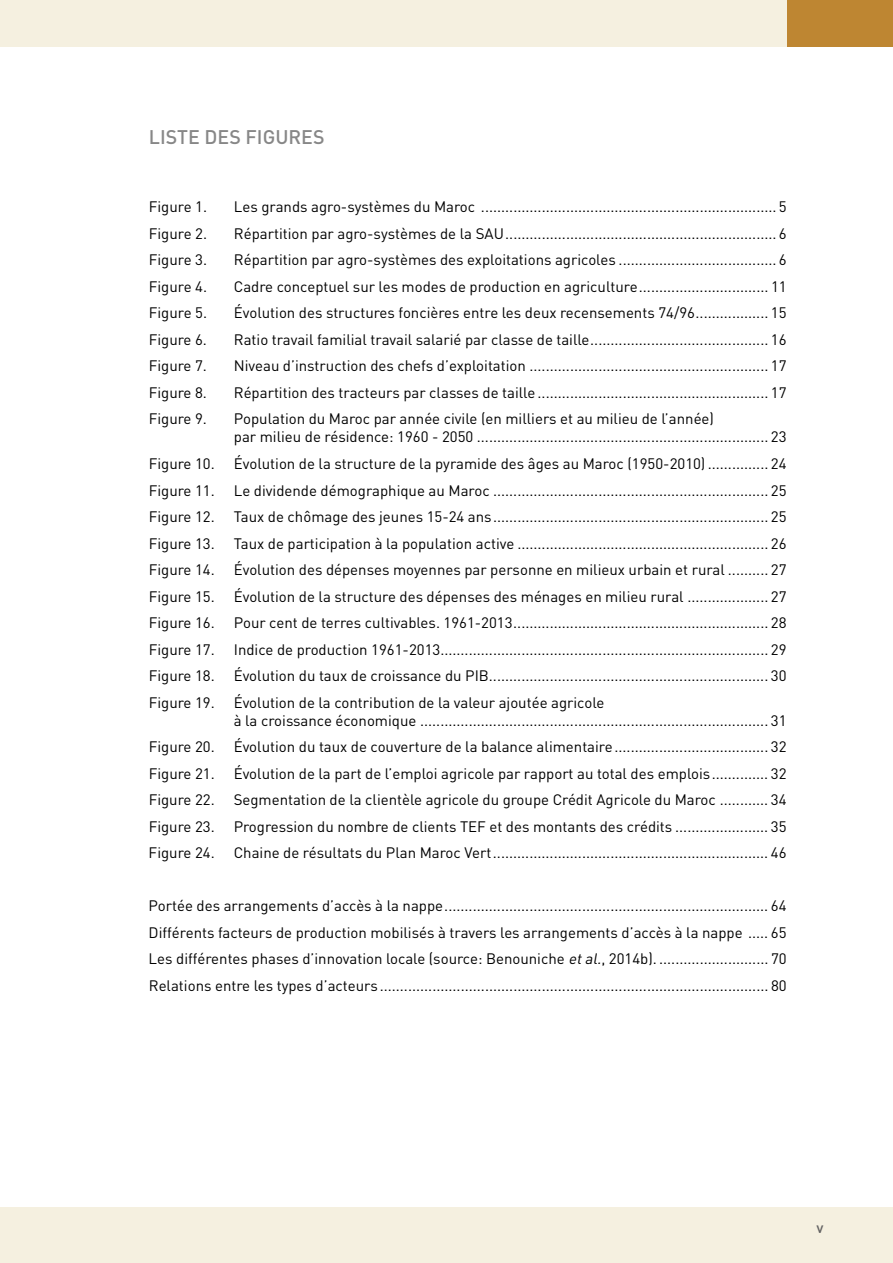
<style>
.page{position:relative;width:893px;height:1263px;background:#fff}
.page>*{position:absolute;margin:0;border:0;box-sizing:border-box;transform-origin:0 0}
.t1{font:500 19.5px "DIN";color:#878787}
.t2{font:15px/26.5px "DIN";color:#000}
.t3{font:500 15px "DIN";color:#646363}
.s1{font-style:italic}
</style>
<div class="page">
<div style="left:787px;top:0;width:106px;height:47px;background:#be8632"></div>
<div style="left:0;top:0;width:787px;height:47px;background:#f5f0e0"></div>
<div style="left:0;top:1208px;width:893px;height:55px;background:#f5f0e0"></div>
<h1 class="t1" style="left:149px;top:124px;width:177px">LISTE DES FIGURES</h1>
<p class="t2" style="left:149px;top:193px;width:60px">Figure 1.</p>
<p class="t2" style="left:234px;top:193px;width:554px">Les grands agro-systèmes du Maroc ......................................................................... 5</p>
<p class="t2" style="left:149px;top:220px;width:60px">Figure 2.</p>
<p class="t2" style="left:234px;top:220px;width:554px">Répartition par agro-systèmes de la SAU................................................................... 6</p>
<p class="t2" style="left:149px;top:246px;width:60px">Figure 3.</p>
<p class="t2" style="left:234px;top:246px;width:554px">Répartition par agro-systèmes des exploitations agricoles ....................................... 6</p>
<p class="t2" style="left:149px;top:273px;width:60px">Figure 4.</p>
<p class="t2" style="left:234px;top:273px;width:554px">Cadre conceptuel sur les modes de production en agriculture................................ 11</p>
<p class="t2" style="left:149px;top:299px;width:60px">Figure 5.</p>
<p class="t2" style="left:234px;top:299px;width:554px">Évolution des structures foncières entre les deux recensements 74/96.................. 15</p>
<p class="t2" style="left:149px;top:326px;width:60px">Figure 6.</p>
<p class="t2" style="left:234px;top:326px;width:554px">Ratio travail familial travail salarié par classe de taille............................................ 16</p>
<p class="t2" style="left:149px;top:352px;width:60px">Figure 7.</p>
<p class="t2" style="left:234px;top:352px;width:554px">Niveau d’instruction des chefs d’exploitation ........................................................... 17</p>
<p class="t2" style="left:149px;top:379px;width:60px">Figure 8.</p>
<p class="t2" style="left:234px;top:379px;width:554px">Répartition des tracteurs par classes de taille ......................................................... 17</p>
<p class="t2" style="left:149px;top:405px;width:60px">Figure 9.</p>
<p class="t2" style="left:234px;top:410px;width:554px;line-height:18px">Population du Maroc par année civile (en milliers et au milieu de l’année)<br>par milieu de résidence: 1960 - 2050 ........................................................................ 23</p>
<p class="t2" style="left:149px;top:450px;width:68px">Figure 10.</p>
<p class="t2" style="left:234px;top:450px;width:554px">Évolution de la structure de la pyramide des âges au Maroc (1950-2010) ............... 24</p>
<p class="t2" style="left:149px;top:476px;width:68px">Figure 11.</p>
<p class="t2" style="left:234px;top:476px;width:554px">Le dividende démographique au Maroc .................................................................... 25</p>
<p class="t2" style="left:149px;top:503px;width:68px">Figure 12.</p>
<p class="t2" style="left:234px;top:503px;width:554px">Taux de chômage des jeunes 15-24 ans.................................................................... 25</p>
<p class="t2" style="left:149px;top:529px;width:68px">Figure 13.</p>
<p class="t2" style="left:234px;top:529px;width:554px">Taux de participation à la population active .............................................................. 26</p>
<p class="t2" style="left:149px;top:556px;width:68px">Figure 14.</p>
<p class="t2" style="left:234px;top:556px;width:554px">Évolution des dépenses moyennes par personne en milieux urbain et rural .......... 27</p>
<p class="t2" style="left:149px;top:583px;width:68px">Figure 15.</p>
<p class="t2" style="left:234px;top:583px;width:554px">Évolution de la structure des dépenses des ménages en milieu rural .................... 27</p>
<p class="t2" style="left:149px;top:609px;width:68px">Figure 16.</p>
<p class="t2" style="left:234px;top:609px;width:554px">Pour cent de terres cultivables. 1961-2013............................................................... 28</p>
<p class="t2" style="left:149px;top:636px;width:68px">Figure 17.</p>
<p class="t2" style="left:234px;top:636px;width:554px">Indice de production 1961-2013................................................................................. 29</p>
<p class="t2" style="left:149px;top:662px;width:68px">Figure 18.</p>
<p class="t2" style="left:234px;top:662px;width:554px">Évolution du taux de croissance du PIB..................................................................... 30</p>
<p class="t2" style="left:149px;top:689px;width:68px">Figure 19.</p>
<p class="t2" style="left:234px;top:693px;width:554px;line-height:18px">Évolution de la contribution de la valeur ajoutée agricole<br>à la croissance économique ...................................................................................... 31</p>
<p class="t2" style="left:149px;top:733px;width:68px">Figure 20.</p>
<p class="t2" style="left:234px;top:733px;width:554px">Évolution du taux de couverture de la balance alimentaire...................................... 32</p>
<p class="t2" style="left:149px;top:760px;width:68px">Figure 21.</p>
<p class="t2" style="left:234px;top:760px;width:554px">Évolution de la part de l’emploi agricole par rapport au total des emplois.............. 32</p>
<p class="t2" style="left:149px;top:786px;width:68px">Figure 22.</p>
<p class="t2" style="left:234px;top:786px;width:554px">Segmentation de la clientèle agricole du groupe Crédit Agricole du Maroc ............ 34</p>
<p class="t2" style="left:149px;top:813px;width:68px">Figure 23.</p>
<p class="t2" style="left:234px;top:813px;width:554px">Progression du nombre de clients TEF et des montants des crédits ....................... 35</p>
<p class="t2" style="left:149px;top:839px;width:68px">Figure 24.</p>
<p class="t2" style="left:234px;top:839px;width:554px">Chaine de résultats du Plan Maroc Vert.................................................................... 46</p>
<p class="t2" style="left:149px;top:892px;width:639px;text-align:justify">Portée des arrangements d’accès à la nappe................................................................................ 64<br>Différents facteurs de production mobilisés à travers les arrangements d’accès à la nappe ..... 65<br>Les différentes phases d’innovation locale (source: Benouniche <span class="s1">etal.</span>, 2014b). ........................... 70<br>Relations entre les types d’acteurs ................................................................................................ 80</p>
<p class="t3" style="left:816px;top:1218px;width:9px">v</p>
</div>
